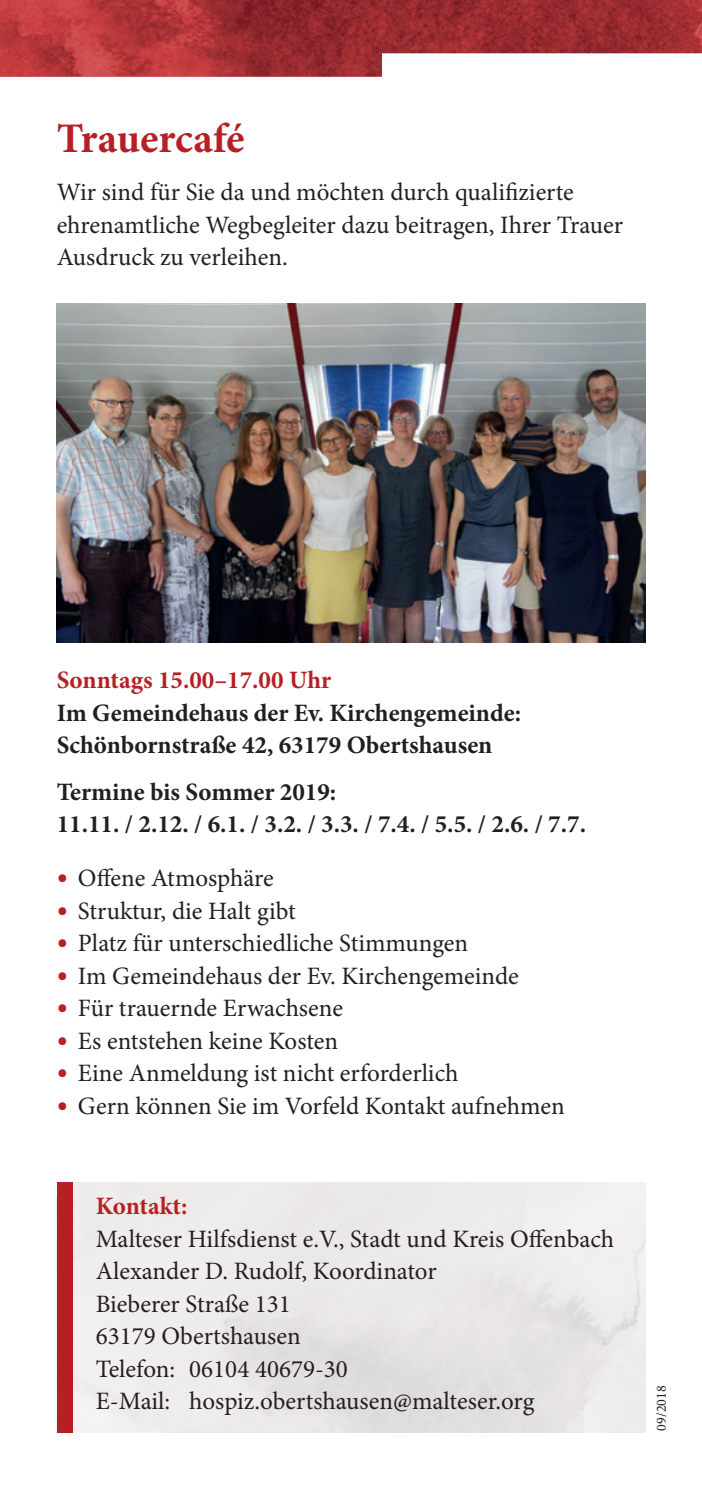
<style>
.page{position:relative;width:702px;height:1489px;background:#fff}
.page>*{position:absolute;margin:0;border:0;box-sizing:border-box;transform-origin:0 0}
.t1{font:700 42px "Minion Pro";letter-spacing:-.005em;color:#b62024}
.t2{font:25px/32.5px "Minion Pro";color:#231f20}
.t3{font:700 25px/32.5px "Minion Pro";color:#231f20}
.t4{font:700 25px "Minion Pro";color:#b62024}
.t5{font:14px "Minion Pro";color:#231f20}
.s1{font-family:"PT Sans";font-weight:700;color:#b62024}
</style>
<div class="page">
<div style="left:57px;top:1181px;width:16px;height:250px;background:#b62024"></div>
<img style="left:0;top:0;width:702px;height:77px">
<img style="left:57px;top:303px;width:588px;height:339px">
<h1 class="t1" style="left:57px;top:109px;width:189px">Trauercafé</h1>
<p class="t2" style="left:57px;top:176px;width:567px">Wir sind für Sie da und möchten durch qualifizierte ehrenamtliche Wegbegleiter dazu beitragen, Ihrer Trauer<br>Ausdruck zu verleihen.</p>
<p class="t4" style="left:57px;top:662px;width:276px">Sonntags 15.00–17.00 Uhr</p>
<p class="t3" style="left:57px;top:696px;width:466px">Im Gemeindehaus der Ev. Kirchengemeinde:<br>Schönbornstraße 42, 63179 Obertshausen</p>
<p class="t3" style="left:57px;top:775px;width:530px">Termine bis Sommer 2019:<br>11.11. / 2.12. / 6.1. / 3.2. / 3.3. / 7.4. / 5.5. / 2.6. / 7.7.</p>
<p class="t2" style="left:57px;top:862px;width:218px"><span class="s1">•</span> Offene Atmosphäre</p>
<p class="t2" style="left:57px;top:894px;width:240px"><span class="s1">•</span> Struktur, die Halt gibt</p>
<p class="t2" style="left:57px;top:927px;width:413px"><span class="s1">•</span> Platz für unterschiedliche Stimmungen</p>
<p class="t2" style="left:57px;top:959px;width:463px"><span class="s1">•</span> Im Gemeindehaus der Ev. Kirchengemeinde</p>
<p class="t2" style="left:57px;top:992px;width:288px"><span class="s1">•</span> Für trauernde Erwachsene</p>
<p class="t2" style="left:57px;top:1024px;width:283px"><span class="s1">•</span> Es entstehen keine Kosten</p>
<p class="t2" style="left:57px;top:1057px;width:403px"><span class="s1">•</span> Eine Anmeldung ist nicht erforderlich</p>
<p class="t2" style="left:57px;top:1089px;width:509px"><span class="s1">•</span> Gern können Sie im Vorfeld Kontakt aufnehmen</p>
<p class="t4" style="left:96px;top:1188px;width:93px">Kontakt:</p>
<p class="t2" style="left:96px;top:1222px;width:520px">Malteser Hilfsdienst e.V., Stadt und Kreis Offenbach Alexander D. Rudolf, Koordinator<br>Bieberer Straße 131<br>63179 Obertshausen<br>Telefon: 06104 40679-30<br>E-Mail: hospiz.obertshausen@malteser.org</p>
<p class="t5" style="left:651px;top:1430px;width:46px;rotate:-90deg">09/2018</p>
</div>
